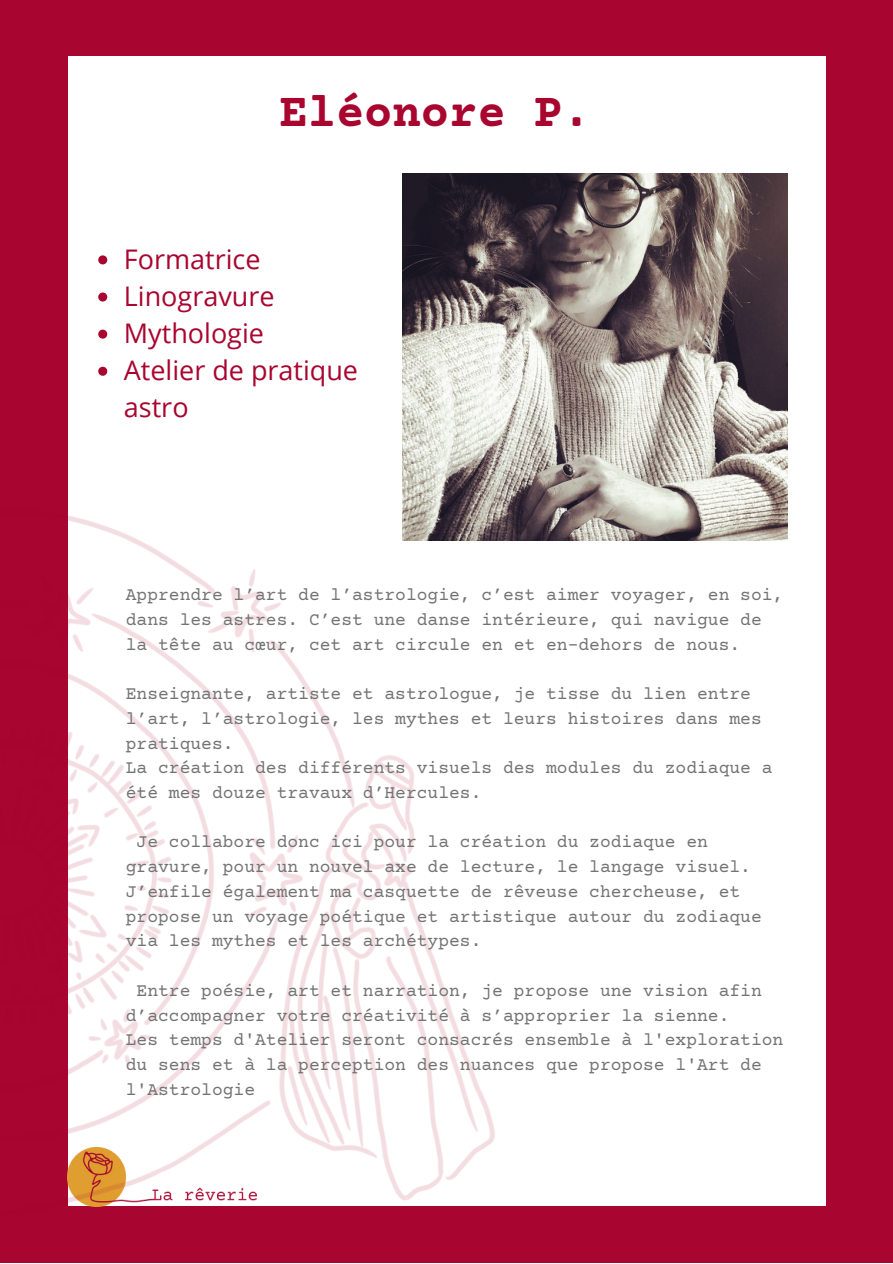
<style>
.page{position:relative;width:893px;height:1264px;background:#fff}
.page>*{position:absolute;margin:0;border:0;box-sizing:border-box;transform-origin:0 0}
.t1{font:700 47.25px "Courier Prime";color:#a8052f}
.t2{font:27px/37px "Open Sans";color:#a8052f}
.t3{font:18px/24.8px "Courier Prime";color:#737373}
</style>
<div class="page">
<div style="left:0;top:0;width:892px;height:1262px;background:#a80530"></div>
<div style="left:68px;top:57px;width:757px;height:1149px;background:#fff"></div>
<img style="left:67px;top:515px;width:647px;height:692px">
<img style="left:402px;top:173px;width:385px;height:367px">
<svg style="left:98px;top:255px;width:9px;height:9px"></svg>
<svg style="left:98px;top:292px;width:9px;height:9px"></svg>
<svg style="left:98px;top:329px;width:9px;height:9px"></svg>
<svg style="left:98px;top:367px;width:9px;height:9px"></svg>
<p class="t1" style="left:279px;top:89px;width:313px">Eléonore P.</p>
<p class="t2" style="left:124px;top:240px;width:138px">Formatrice</p>
<p class="t2" style="left:124px;top:277px;width:152px">Linogravure</p>
<p class="t2" style="left:124px;top:314px;width:142px">Mythologie</p>
<p class="t2" style="left:124px;top:351px;width:236px">Atelier de pratique astro</p>
<p class="t3" style="left:126px;top:583px;width:659px">Apprendre l’art de l’astrologie, c’est aimer voyager, en soi, dans les astres. C’est une danse intérieure, qui navigue de la tête au cœur, cet art circule en et en-dehors de nous.</p>
<p class="t3" style="left:126px;top:682px;width:637px">Enseignante, artiste et astrologue, je tisse du lien entre l’art, l’astrologie, les mythes et leurs histoires dans mes pratiques.</p>
<p class="t3" style="left:126px;top:757px;width:648px">La création des différents visuels des modules du zodiaque a été mes douze travaux d’Hercules.</p>
<p class="t3" style="left:126px;top:831px;width:626px;text-indent:11px">Je collabore donc ici pour la création du zodiaque en gravure, pour un nouvel axe de lecture, le langage visuel.</p>
<p class="t3" style="left:126px;top:880px;width:637px">J’enfile également ma casquette de rêveuse chercheuse, et propose un voyage poétique et artistique autour du zodiaque via les mythes et les archétypes.</p>
<p class="t3" style="left:126px;top:979px;width:637px;text-indent:11px">Entre poésie, art et narration, je propose une vision afin d’accompagner votre créativité à s’approprier la sienne.</p>
<p class="t3" style="left:126px;top:1029px;width:659px">Les temps d'Atelier seront consacrés ensemble à l'exploration du sens et à la perception des nuances que propose l'Art de l'Astrologie</p>
</div>
